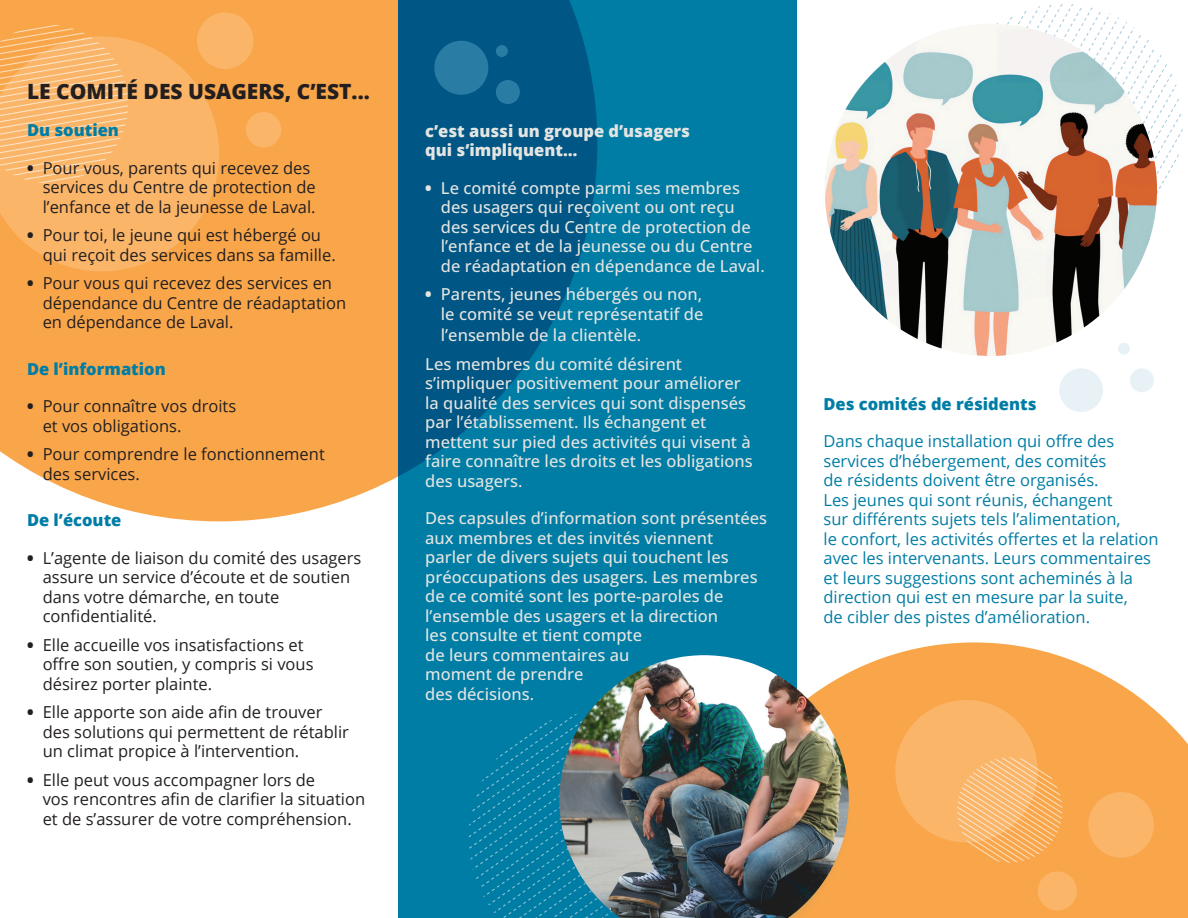
<style>
.page{position:relative;width:1188px;height:918px;background:#fff}
.page>*{position:absolute;margin:0;border:0;box-sizing:border-box;transform-origin:0 0}
.t1{font:800 21px "Open Sans";color:#231f20}
.t2{font:500 16.5px/19.5px "Open Sans";color:#e4e5e2}
.t3{font:16.5px/19.5px "Open Sans";color:#231f20}
.t4{font:16.5px/19.5px "Open Sans";color:#007da5}
.t5{font:800 16.5px "Open Sans";color:#007da5}
.t6{font:800 16.5px/19.5px "Open Sans";color:#e4e5e2}
.s1{font-weight:800}
</style>
<div class="page">
<svg style="left:935px;top:4px;width:248px;height:253px"></svg>
<div style="left:0;top:0;width:398px;height:521px;background:#f9a64a"></div>
<div style="left:197px;top:12px;width:56px;height:57px;background:#fab569;border-radius:50%"></div>
<svg style="left:0;top:36px;width:219px;height:235px;background:#f9b161"></svg>
<div style="left:398px;top:0;width:398px;height:918px;background:#007da5"></div>
<svg style="left:398px;top:0;width:199px;height:477px;fill:#005684"></svg>
<div style="left:496px;top:80px;width:24px;height:24px;background:#297ca3;border-radius:50%"></div>
<div style="left:1130px;top:368px;width:24px;height:24px;background:#e7f1f6;border-radius:50%"></div>
<div style="left:434px;top:41px;width:54px;height:54px;background:#297ca3;border-radius:50%"></div>
<div style="left:1059px;top:368px;width:44px;height:44px;background:#e7f1f6;border-radius:50%"></div>
<div style="left:496px;top:45px;width:12px;height:12px;background:#297ca3;border-radius:50%"></div>
<div style="left:1118px;top:343px;width:12px;height:12px;background:#e7f1f6;border-radius:50%"></div>
<div style="left:246px;top:112px;width:35px;height:35px;background:#fab569;border-radius:50%"></div>
<svg style="left:796px;top:642px;width:392px;height:276px;fill:#f9a64a"></svg>
<svg style="left:887px;top:692px;width:271px;height:221px;background:#f9ad58"></svg>
<svg style="left:0;top:18px;width:134px;height:172px;background:#fab86f"></svg>
<svg style="left:468px;top:765px;width:78px;height:153px"></svg>
<img style="left:825px;top:24px;width:332px;height:332px;border-radius:166px">
<div style="left:546px;top:653px;width:307px;height:265px;background:#007da5;opacity:.15"></div>
<img style="left:559px;top:655px;width:290px;height:263px">
<p class="t1" style="left:27px;top:75px;width:344px">LE COMITÉ DES USAGERS, C’EST...</p>
<p class="t5" style="left:27px;top:118px;width:94px">Du soutien</p>
<p class="t3" style="left:43px;top:158px;width:275px;text-indent:-16px"><span class="s1">•</span> Pour vous, parents qui recevez des services du Centre de protection de l’enfance et de la jeunesse de Laval.</p>
<p class="t3" style="left:43px;top:225px;width:295px;text-indent:-16px"><span class="s1">•</span> Pour toi, le jeune qui est hébergé ou qui reçoit des services dans sa famille.</p>
<p class="t3" style="left:43px;top:273px;width:305px;text-indent:-16px"><span class="s1">•</span> Pour vous qui recevez des services en dépendance du Centre de réadaptation en dépendance de Laval.</p>
<p class="t5" style="left:27px;top:356px;width:140px">De l’information</p>
<p class="t3" style="left:43px;top:396px;width:195px;text-indent:-16px"><span class="s1">•</span> Pour connaître vos droits et vos obligations.</p>
<p class="t3" style="left:43px;top:444px;width:284px;text-indent:-16px"><span class="s1">•</span> Pour comprendre le fonctionnement des services.</p>
<p class="t5" style="left:27px;top:508px;width:96px">De l’écoute</p>
<p class="t3" style="left:43px;top:548px;width:320px;text-indent:-16px"><span class="s1">•</span> L’agente de liaison du comité des usagers assure un service d’écoute et de soutien dans votre démarche, en toute confidentialité.</p>
<p class="t3" style="left:43px;top:635px;width:272px;text-indent:-16px"><span class="s1">•</span> Elle accueille vos insatisfactions et offre son soutien, y compris si vous désirez porter plainte.</p>
<p class="t3" style="left:43px;top:702px;width:308px;text-indent:-16px"><span class="s1">•</span> Elle apporte son aide afin de trouver des solutions qui permettent de rétablir un climat propice à l’intervention.</p>
<p class="t3" style="left:43px;top:770px;width:324px;text-indent:-16px"><span class="s1">•</span> Elle peut vous accompagner lors de<br>vos rencontres afin de clarifier la situation et de s’assurer de votre compréhension.</p>
<p class="t6" style="left:425px;top:120px;width:266px">c’est aussi un groupe d’usagers qui s’impliquent…</p>
<p class="t2" style="left:441px;top:178px;width:325px;text-indent:-16px"><span class="s1">•</span> Le comité compte parmi ses membres des usagers qui reçoivent ou ont reçu des services du Centre de protection de l’enfance et de la jeunesse ou du Centre de réadaptation en dépendance de Laval.</p>
<p class="t2" style="left:425px;top:284px;width:280px;text-align:right"><span class="s1">•</span> Parents, jeunes hébergés ou non, le comité se veut représentatif de</p>
<p class="t2" style="left:425px;top:321px;width:258px;line-height:28.5px;text-indent:16px">l’ensemble de la clientèle.<br>Les membres du comité désirent</p>
<p class="t2" style="left:425px;top:373px;width:329px">s’impliquer positivement pour améliorer la qualité des services qui sont dispensés par l’établissement. Ils échangent et mettent sur pied des activités qui visent à faire connaître les droits et les obligations des usagers.</p>
<p class="t2" style="left:425px;top:508px;width:344px">Des capsules d’information sont présentées aux membres et des invités viennent<br>parler de divers sujets qui touchent les préoccupations des usagers. Les membres de ce comité sont les porte-paroles de l’ensemble des usagers et la direction<br>les consulte et tient compte<br>de leurs commentaires au<br>moment de prendre<br>des décisions.</p>
<p class="t5" style="left:824px;top:391px;width:214px">Des comités de résidents</p>
<p class="t4" style="left:824px;top:431px;width:337px">Dans chaque installation qui offre des services d’hébergement, des comités<br>de résidents doivent être organisés.<br>Les jeunes qui sont réunis, échangent<br>sur différents sujets tels l’alimentation,<br>le confort, les activités offertes et la relation avec les intervenants. Leurs commentaires et leurs suggestions sont acheminés à la direction qui est en mesure par la suite,<br>de cibler des pistes d’amélioration.</p>
</div>
